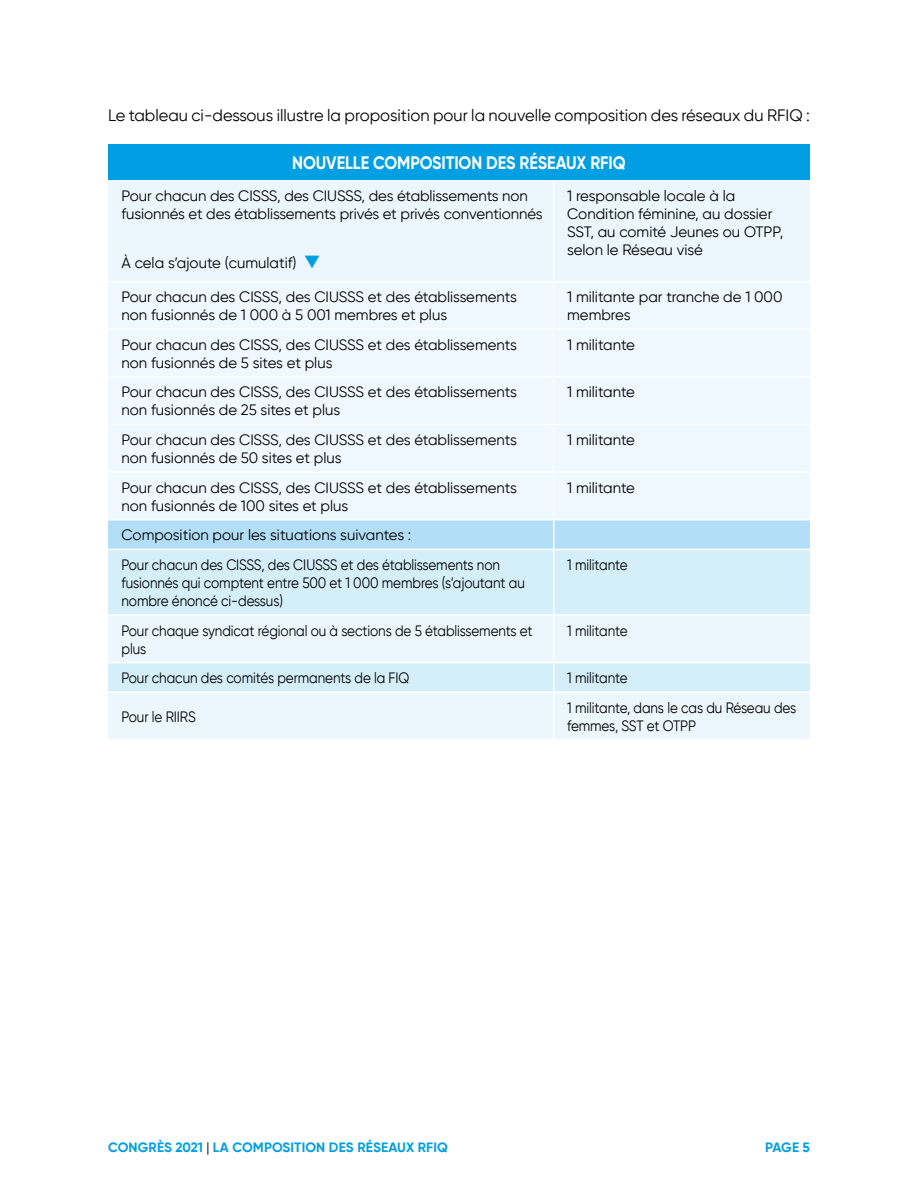
<style>
.page{position:relative;width:918px;height:1188px;background:#fff}
.page>*{position:absolute;margin:0;border:0;box-sizing:border-box;transform-origin:0 0}
.t1{font:700 18px "Gilroy";letter-spacing:-.005em;color:#fff;scale:.9 1}
.t2{font:16.5px "Gilroy";color:#000}
.t3{font:15px/18px "Gilroy";letter-spacing:-.005em;color:#000}
.t4{font:15px/18px "Gilroy";letter-spacing:-.005em;color:#000;scale:.9 1}
.t5{font:700 13.5px "Gilroy";letter-spacing:.01em;color:#009fe3}
.s1{color:#009fe3}
.s2{font-weight:400;color:#000}
</style>
<div class="page">
<div style="left:108px;top:144px;width:702px;height:36px;background:#009fe3"></div>
<div style="left:108px;top:180px;width:702px;height:559px;background:#ebf7fd"></div>
<div style="left:108px;top:282px;width:702px;height:237px;background:#eef8fe"></div>
<svg style="left:108px;top:550px;width:702px;height:141px;background:#dbf1fb"></svg>
<hr style="left:108px;top:281px;width:446px;height:1px;background:#fff">
<hr style="left:554px;top:281px;width:256px;height:1px;background:#fff">
<hr style="left:108px;top:328px;width:446px;height:2px;background:#fff">
<hr style="left:554px;top:328px;width:256px;height:2px;background:#fff">
<hr style="left:108px;top:376px;width:446px;height:2px;background:#fff">
<hr style="left:554px;top:376px;width:256px;height:2px;background:#fff">
<hr style="left:108px;top:424px;width:446px;height:1px;background:#fff">
<hr style="left:554px;top:424px;width:256px;height:1px;background:#fff">
<hr style="left:108px;top:471px;width:446px;height:2px;background:#fff">
<hr style="left:554px;top:471px;width:256px;height:2px;background:#fff">
<hr style="left:108px;top:519px;width:446px;height:1px;background:#fff">
<hr style="left:554px;top:519px;width:256px;height:1px;background:#fff">
<hr style="left:108px;top:549px;width:446px;height:1px;background:#fff">
<hr style="left:554px;top:549px;width:256px;height:1px;background:#fff">
<hr style="left:108px;top:614px;width:446px;height:2px;background:#fff">
<hr style="left:554px;top:614px;width:256px;height:2px;background:#fff">
<hr style="left:108px;top:662px;width:446px;height:1px;background:#fff">
<hr style="left:554px;top:662px;width:256px;height:1px;background:#fff">
<hr style="left:108px;top:691px;width:446px;height:2px;background:#fff">
<hr style="left:554px;top:691px;width:256px;height:2px;background:#fff">
<hr style="left:553px;top:180px;width:1px;height:75px;background:#fff">
<svg style="left:553px;top:255px;width:1px;height:26px"></svg>
<hr style="left:553px;top:282px;width:1px;height:46px;background:#fff">
<hr style="left:553px;top:330px;width:1px;height:46px;background:#fff">
<hr style="left:553px;top:378px;width:1px;height:46px;background:#fff">
<hr style="left:553px;top:425px;width:1px;height:46px;background:#fff">
<hr style="left:553px;top:473px;width:1px;height:46px;background:#fff">
<svg style="left:108px;top:520px;width:702px;height:29px;background:#b5dff7"></svg>
<hr style="left:553px;top:550px;width:1px;height:64px;background:#fff">
<hr style="left:553px;top:616px;width:1px;height:46px;background:#fff">
<svg style="left:553px;top:663px;width:1px;height:28px"></svg>
<hr style="left:553px;top:693px;width:1px;height:46px;background:#fff">
<p class="t2" style="left:108px;top:105px;width:703px">Le tableau ci-dessous illustre la proposition pour la nouvelle composition des réseaux du RFIQ :</p>
<p class="t1" style="left:292px;top:151px;width:372px">NOUVELLE COMPOSITION DES RÉSEAUX RFIQ</p>
<p class="t3" style="left:122px;top:186px;width:423px">Pour chacun des CISSS, des CIUSSS, des établissements non fusionnés et des établissements privés et privés conventionnés</p>
<p class="t3" style="left:567px;top:186px;width:218px">1 responsable locale à la<br>Condition féminine, au dossier<br>SST, au comité Jeunes ou OTPP, selon le Réseau visé</p>
<p class="t3" style="left:121px;top:254px;width:200px">À cela s’ajoute (cumulatif) <span class="s1">▼</span></p>
<p class="t3" style="left:122px;top:288px;width:397px">Pour chacun des CISSS, des CIUSSS et des établissements non fusionnés de 1 000 à 5 001 membres et plus</p>
<p class="t3" style="left:567px;top:288px;width:217px">1 militante par tranche de 1 000 membres</p>
<p class="t3" style="left:122px;top:335px;width:397px">Pour chacun des CISSS, des CIUSSS et des établissements non fusionnés de 5 sites et plus</p>
<p class="t3" style="left:567px;top:335px;width:69px">1 militante</p>
<p class="t3" style="left:122px;top:383px;width:397px">Pour chacun des CISSS, des CIUSSS et des établissements non fusionnés de 25 sites et plus</p>
<p class="t3" style="left:567px;top:383px;width:69px">1 militante</p>
<p class="t3" style="left:122px;top:431px;width:397px">Pour chacun des CISSS, des CIUSSS et des établissements non fusionnés de 50 sites et plus</p>
<p class="t3" style="left:567px;top:431px;width:69px">1 militante</p>
<p class="t3" style="left:122px;top:478px;width:397px">Pour chacun des CISSS, des CIUSSS et des établissements non fusionnés de 100 sites et plus</p>
<p class="t3" style="left:567px;top:478px;width:69px">1 militante</p>
<p class="t3" style="left:122px;top:520px;width:380px;line-height:29.5px">Composition pour les situations suivantes :<br>Pour chacun des CISSS, des CIUSSS et des établissements non</p>
<p class="t4" style="left:122px;top:574px;width:450px">fusionnés qui comptent entre 500 et 1 000 membres (s’ajoutant au nombre énoncé ci-dessus)</p>
<p class="t4" style="left:567px;top:556px;width:69px">1 militante</p>
<p class="t4" style="left:122px;top:621px;width:458px">Pour chaque syndicat régional ou à sections de 5 établissements et plus</p>
<p class="t4" style="left:567px;top:621px;width:69px">1 militante</p>
<p class="t4" style="left:122px;top:669px;width:322px">Pour chacun des comités permanents de la FIQ</p>
<p class="t4" style="left:567px;top:669px;width:69px">1 militante</p>
<p class="t4" style="left:122px;top:707px;width:84px">Pour le RIIRS</p>
<p class="t4" style="left:567px;top:698px;width:256px">1 militante, dans le cas du Réseau des femmes, SST et OTPP</p>
<p class="t5" style="left:108px;top:1139px;width:341px">CONGRÈS 2021 <span class="s2">|</span> LA COMPOSITION DES RÉSEAUX RFIQ</p>
<p class="t5" style="left:765px;top:1139px;width:46px">PAGE 5</p>
</div>
